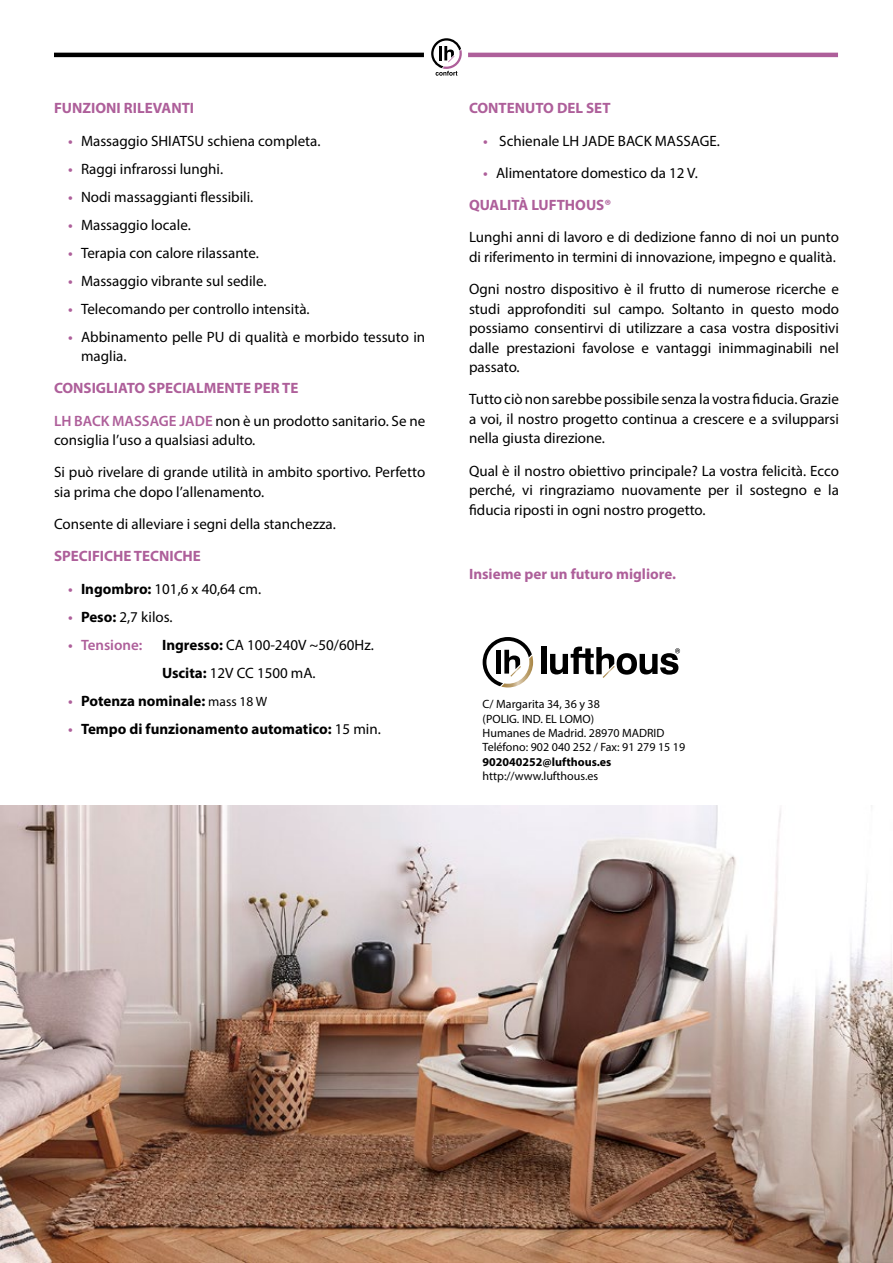
<style>
.page{position:relative;width:893px;height:1263px;background:#fff}
.page>*{position:absolute;margin:0;border:0;box-sizing:border-box;transform-origin:0 0}
.t1{font:15px/19.5px "Myriad Pro";color:#000}
.t2{font:700 15px/32.2px "Myriad Pro";color:#ae5f9a}
.t3{font:700 15px "Myriad Pro";color:#000}
.t4{font:600 15px "Myriad Pro";color:#ae5f9a}
.t5{font:12px/14.4px "Myriad Pro";color:#000}
.t6{font:700 12px "Myriad Pro";color:#000}
.s1{font-weight:600;color:#ae5f9a}
.s2{font-weight:600}
.s3{font-weight:400;color:#000}
.s4{font-weight:700}
.s5{font-weight:400;font-size:13.5px}
.s6{font-weight:400}
.s7{font-weight:700;color:#ae5f9a}
</style>
<div class="page">
<img style="left:0;top:806px;width:893px;height:457px">
<hr style="left:54px;top:53px;width:370px;height:4px;background:#000">
<hr style="left:468px;top:53px;width:370px;height:4px;background:#ae5f9a">
<svg style="left:431px;top:38px;width:31px;height:38px"></svg>
<div style="left:542px;top:647px;width:5px;height:27px;background:#000"></div>
<svg style="left:550px;top:647px;width:130px;height:31px"></svg>
<svg style="left:483px;top:637px;width:50px;height:50px"></svg>
<p class="t2" style="left:54px;top:92px;width:142px">FUNZIONI RILEVANTI</p>
<p class="t1" style="left:68px;top:131px;width:254px"><span class="s1">•</span> Massaggio SHIATSU schiena completa.</p>
<p class="t1" style="left:68px;top:159px;width:156px"><span class="s1">•</span> Raggi infrarossi lunghi.</p>
<p class="t1" style="left:68px;top:187px;width:187px"><span class="s1">•</span> Nodi massaggianti flessibili.</p>
<p class="t1" style="left:68px;top:215px;width:124px"><span class="s1">•</span> Massaggio locale.</p>
<p class="t1" style="left:68px;top:243px;width:192px"><span class="s1">•</span> Terapia con calore rilassante.</p>
<p class="t1" style="left:68px;top:271px;width:200px"><span class="s1">•</span> Massaggio vibrante sul sedile.</p>
<p class="t1" style="left:68px;top:299px;width:243px"><span class="s1">•</span> Telecomando per controllo intensità.</p>
<p class="t1" style="left:81px;top:327px;width:346px;text-indent:-13px"><span class="s1">•</span> Abbinamento pelle PU di qualità e morbido tessuto in maglia.</p>
<p class="t2" style="left:54px;top:372px;width:373px">CONSIGLIATO SPECIALMENTE PER TE<br><span class="s2">LH BACK MASSAGE JADE</span> <span class="s3">non è un prodotto sanitario. Se ne</span></p>
<p class="t1" style="left:54px;top:424px;width:373px;line-height:32.2px">consiglia l’uso a qualsiasi adulto.<br>Si può rivelare di grande utilità in ambito sportivo. Perfetto</p>
<p class="t1" style="left:54px;top:475px;width:283px;line-height:32.2px">sia prima che dopo l’allenamento.<br>Consente di alleviare i segni della stanchezza.</p>
<p class="t2" style="left:54px;top:540px;width:148px">SPECIFICHE TECNICHE</p>
<p class="t1" style="left:68px;top:579px;width:194px"><span class="s1">•</span> <span class="s4">Ingombro:</span> 101,6 x 40,64 cm.</p>
<p class="t1" style="left:68px;top:607px;width:106px"><span class="s1">•</span> <span class="s4">Peso:</span> 2,7 kilos.</p>
<p class="t4" style="left:68px;top:635px;width:76px">• Tensione:</p>
<p class="t1" style="left:162px;top:630px;width:213px;line-height:28px"><span class="s4">Ingresso:</span> CA 100-240V ~50/60Hz.<br><span class="s4">Uscita:</span> 12V CC 1500 mA.</p>
<p class="t3" style="left:68px;top:691px;width:200px"><span class="s1">•</span> Potenza nominale: <span class="s5">mass 18 W</span></p>
<p class="t3" style="left:68px;top:719px;width:314px"><span class="s1">•</span> Tempo di funzionamento automatico: <span class="s6">15 min.</span></p>
<p class="t2" style="left:469px;top:92px;width:143px">CONTENUTO DEL SET</p>
<p class="t1" style="left:483px;top:131px;width:238px"><span class="s1">•</span> Schienale LH JADE BACK MASSAGE.</p>
<p class="t1" style="left:469px;top:156px;width:230px;line-height:32.2px;text-indent:14px"><span class="s1">•</span> Alimentatore domestico da 12 V.<br><span class="s7">QUALITÀ LUFTHOUS®</span></p>
<p class="t1" style="left:469px;top:227px;width:371px">Lunghi anni di lavoro e di dedizione fanno di noi un punto di riferimento in termini di innovazione, impegno e qualità.</p>
<p class="t1" style="left:469px;top:279px;width:371px;text-align:justify">Ogni nostro dispositivo è il frutto di numerose ricerche e studi approfonditi sul campo. Soltanto in questo modo possiamo consentirvi di utilizzare a casa vostra dispositivi dalle prestazioni favolose e vantaggi inimmaginabili nel passato.</p>
<p class="t1" style="left:469px;top:389px;width:371px;text-align:justify">Tutto ciò non sarebbe possibile senza la vostra fiducia. Grazie a voi, il nostro progetto continua a crescere e a svilupparsi nella giusta direzione.</p>
<p class="t1" style="left:469px;top:461px;width:371px;text-align:justify">Qual è il nostro obiettivo principale? La vostra felicità. Ecco perché, vi ringraziamo nuovamente per il sostegno e la fiducia riposti in ogni nostro progetto.</p>
<p class="t2" style="left:469px;top:557px;width:208px">Insieme per un futuro migliore.</p>
<p class="t5" style="left:483px;top:697px;width:204px">C/ Margarita 34, 36 y 38<br>(POLIG. IND. EL LOMO)<br>Humanes de Madrid. 28970 MADRID<br>Teléfono: 902 040 252 / Fax: 91 279 15 19</p>
<p class="t6" style="left:483px;top:754px;width:130px">902040252@lufthous.es</p>
<p class="t5" style="left:483px;top:769px;width:117px">http://www.lufthous.es</p>
</div>
